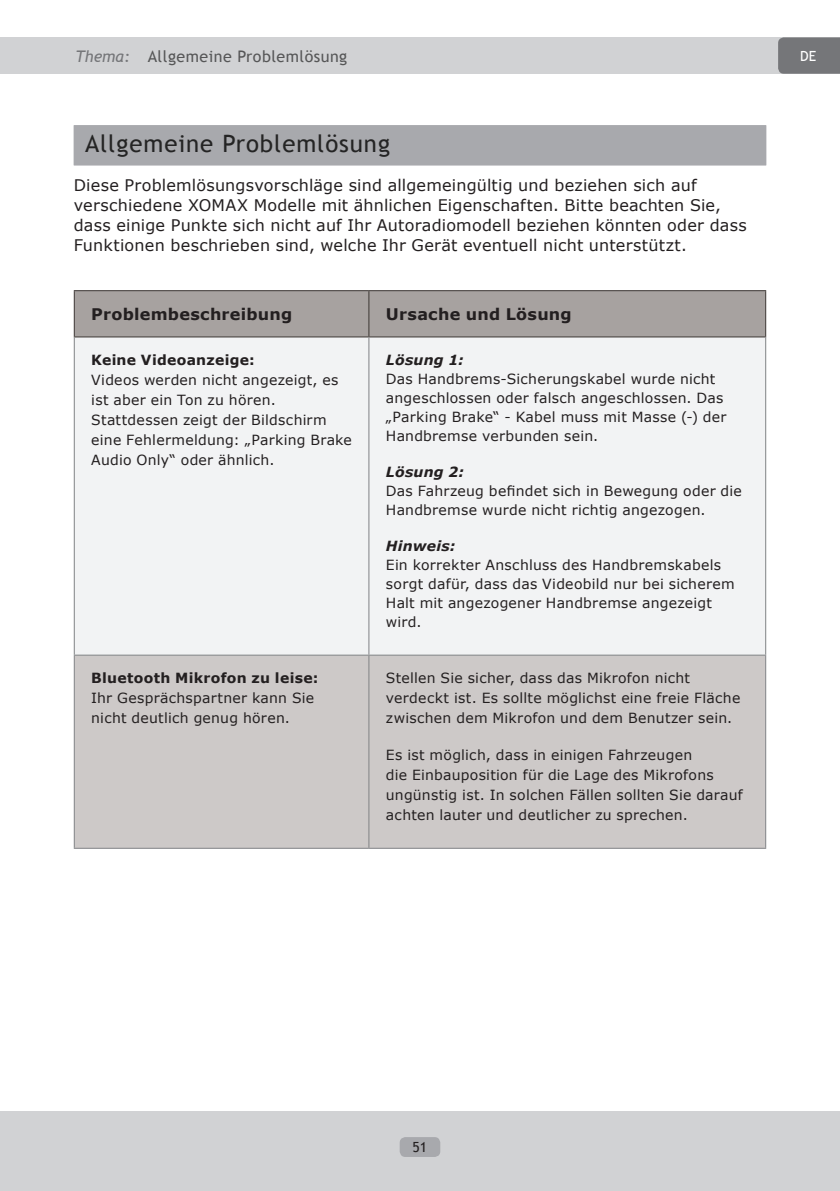
<style>
.page{position:relative;width:840px;height:1191px;background:#fff}
.page>*{position:absolute;margin:0;border:0;box-sizing:border-box;transform-origin:0 0}
.Haupt-Thema-Überschr{font:24px "Trebuchet MS";letter-spacing:.04em;color:#242424}
.Text-Absatz{font:16px/20px "Verdana";letter-spacing:.01em;color:#231f20}
.Text-Absatz-2{font:700 16px "Verdana";letter-spacing:.015em;color:#231f20}
.t1{font:16px "Trebuchet MS";letter-spacing:.03em;color:#000}
.Troubleshooting{font:14px/20px "Verdana";letter-spacing:.015em;color:#231f20}
.t2{font:14px "Trebuchet MS";color:#231f20}
.t3{font:14px "Trebuchet MS";color:#fff}
.s1{font-style:italic;color:#757679}
.s2{font-weight:700}
.s3{font-weight:700;font-style:italic}
</style>
<div class="page">
<div style="left:0;top:1111px;width:839px;height:80px;background:#d1d2d4"></div>
<div style="left:399px;top:1137px;width:41px;height:20px;background:#a8a9ad;border-radius:6px"></div>
<div style="left:0;top:37px;width:839px;height:37px;background:#d1d2d4"></div>
<svg style="left:778px;top:37px;width:61px;height:37px;background:#77787b"></svg>
<div style="left:74px;top:125px;width:691px;height:40px;background:#a8a9ad"></div>
<div style="left:75px;top:291px;width:689px;height:45px;background:#a7a2a0"></div>
<div style="left:75px;top:337px;width:689px;height:317px;background:#f2f3f4"></div>
<div style="left:75px;top:655px;width:689px;height:192px;background:#cdc9c8"></div>
<hr style="left:368px;top:291px;width:1px;height:45px;background:#3b3532">
<hr style="left:74px;top:290px;width:295px;height:1px;background:#3b3532">
<hr style="left:74px;top:291px;width:1px;height:45px;background:#3b3532">
<hr style="left:369px;top:290px;width:396px;height:1px;background:#3b3532">
<hr style="left:764px;top:291px;width:1px;height:45px;background:#3b3532">
<hr style="left:74px;top:336px;width:295px;height:1px;background:#3b3532">
<hr style="left:74px;top:337px;width:1px;height:317px;background:#808285">
<hr style="left:369px;top:336px;width:396px;height:1px;background:#3b3532">
<hr style="left:368px;top:337px;width:1px;height:317px;background:#808285">
<hr style="left:764px;top:337px;width:1px;height:317px;background:#808285">
<hr style="left:74px;top:654px;width:295px;height:1px;background:#808285">
<hr style="left:74px;top:655px;width:1px;height:192px;background:#808285">
<hr style="left:369px;top:654px;width:396px;height:1px;background:#808285">
<hr style="left:368px;top:655px;width:1px;height:192px;background:#808285">
<hr style="left:764px;top:655px;width:1px;height:192px;background:#808285">
<hr style="left:74px;top:847px;width:295px;height:1px;background:#808285">
<hr style="left:369px;top:847px;width:396px;height:1px;background:#808285">
<p class="t1" style="left:75px;top:47px;width:273px"><span class="s1">Thema:</span> Allgemeine Problemlösung</p>
<p class="t3" style="left:799px;top:48px;width:18px">DE</p>
<p class="Haupt-Thema-Überschr" style="left:85px;top:130px;width:306px">Allgemeine Problemlösung</p>
<p class="Text-Absatz" style="left:74px;top:175px;width:674px">Diese Problemlösungsvorschläge sind allgemeingültig und beziehen sich auf verschiedene XOMAX Modelle mit ähnlichen Eigenschaften. Bitte beachten Sie, dass einige Punkte sich nicht auf Ihr Autoradiomodell beziehen könnten oder dass Funktionen beschrieben sind, welche Ihr Gerät eventuell nicht unterstützt.</p>
<p class="Text-Absatz-2" style="left:91px;top:303px;width:202px">Problembeschreibung</p>
<p class="Text-Absatz-2" style="left:386px;top:303px;width:187px">Ursache und Lösung</p>
<p class="Troubleshooting" style="left:91px;top:349px;width:262px"><span class="s2">Keine Videoanzeige:<br></span>Videos werden nicht angezeigt, es ist aber ein Ton zu hören.<br>Stattdessen zeigt der Bildschirm eine Fehlermeldung: „Parking Brake<br>Audio Only“ oder ähnlich.</p>
<p class="Troubleshooting" style="left:386px;top:350px;width:342px;line-height:19px"><span class="s3">Lösung 1:<br></span>Das Handbrems-Sicherungskabel wurde nicht angeschlossen oder falsch angeschlossen. Das „Parking Brake“ - Kabel muss mit Masse (-) der Handbremse verbunden sein.</p>
<p class="Troubleshooting" style="left:386px;top:462px;width:357px;line-height:19px"><span class="s3">Lösung 2:<br></span>Das Fahrzeug befindet sich in Bewegung oder die<br>Handbremse wurde nicht richtig angezogen.</p>
<p class="Troubleshooting" style="left:386px;top:536px;width:350px;line-height:19px"><span class="s3">Hinweis:<br></span>Ein korrekter Anschluss des Handbremskabels sorgt dafür, dass das Videobild nur bei sicherem<br>Halt mit angezogener Handbremse angezeigt wird.</p>
<p class="Troubleshooting" style="left:91px;top:667px;width:228px"><span class="s2">Bluetooth Mikrofon zu leise:<br></span>Ihr Gesprächspartner kann Sie nicht deutlich genug hören.</p>
<p class="Troubleshooting" style="left:386px;top:667px;width:356px">Stellen Sie sicher, dass das Mikrofon nicht verdeckt ist. Es sollte möglichst eine freie Fläche zwischen dem Mikrofon und dem Benutzer sein.</p>
<p class="Troubleshooting" style="left:386px;top:744px;width:358px">Es ist möglich, dass in einigen Fahrzeugen<br>die Einbauposition für die Lage des Mikrofons ungünstig ist. In solchen Fällen sollten Sie darauf achten lauter und deutlicher zu sprechen.</p>
<p class="t2" style="left:412px;top:1139px;width:16px">51</p>
</div>
